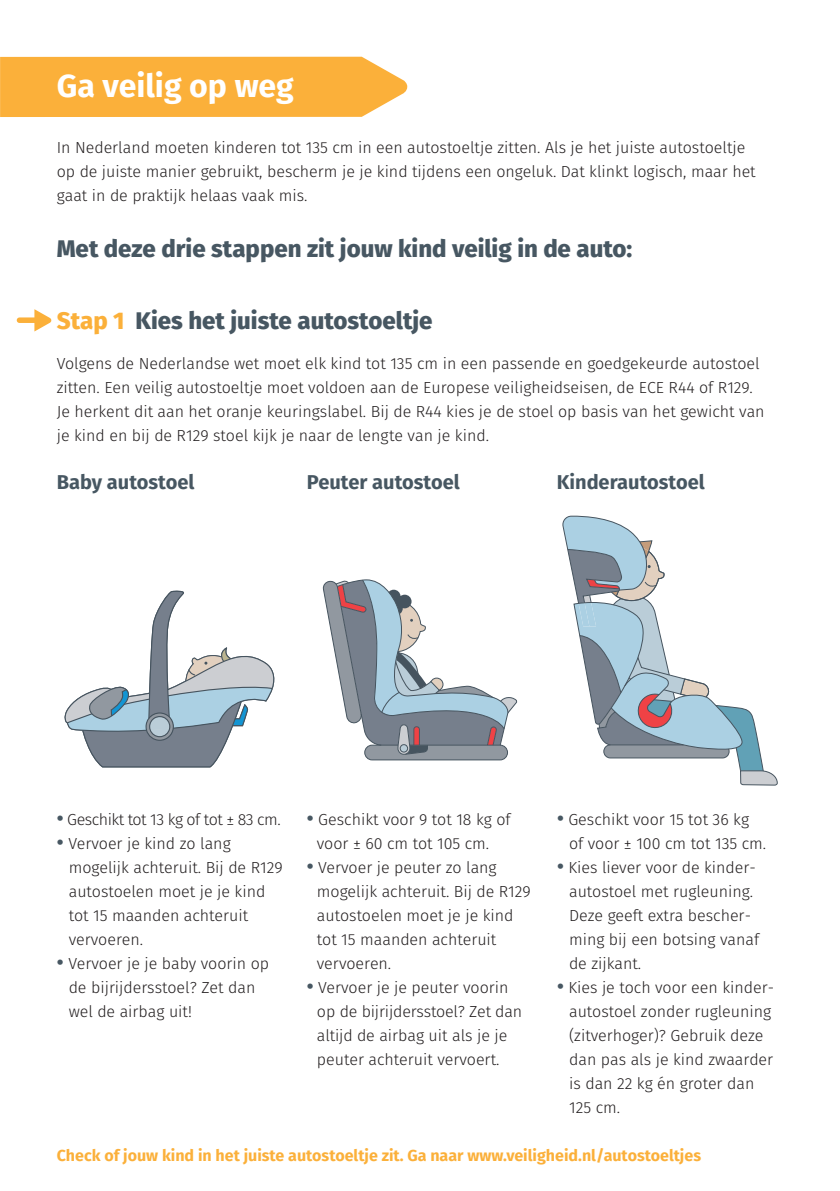
<style>
.page{position:relative;width:840px;height:1191px;background:#fff}
.page>*{position:absolute;margin:0;border:0;box-sizing:border-box;transform-origin:0 0}
.t1{font:700 32px "Fira Sans";color:#fff}
.t2{font:800 24px "Fira Sans";color:#475762}
.t3{font:700 20px "Fira Sans";color:#475762}
.t4{font:300 16px/24px "Fira Sans";color:#231f20}
.t5{font:700 16px "Fira Sans";color:#fbb03a}
.t6{font:300 16px "Fira Sans";letter-spacing:-.03em;color:#231f20}
.s1{color:#fbb03a}
.s2{font-weight:600;font-size:20px;color:#475762}
</style>
<div class="page">
<div style="left:0;top:57px;width:407px;height:60px;background:#fbb03a"></div>
<svg style="left:17px;top:309px;width:34px;height:22px"></svg>
<svg style="left:64px;top:590px;width:211px;height:178px"></svg>
<svg style="left:322px;top:579px;width:196px;height:182px"></svg>
<svg style="left:562px;top:515px;width:215px;height:271px"></svg>
<h1 class="t1" style="left:57px;top:63px;width:238px">Ga veilig op weg</h1>
<p class="t4" style="left:57px;top:136px;width:700px">In Nederland moeten kinderen tot 135 cm in een autostoeltje zitten. Als je het juiste autostoeltje op de juiste manier gebruikt, bescherm je je kind tijdens een ongeluk. Dat klinkt logisch, maar het gaat in de praktijk helaas vaak mis.</p>
<h2 class="t2" style="left:57px;top:231px;width:576px">Met deze drie stappen zit jouw kind veilig in de auto:</h2>
<h2 class="t2" style="left:57px;top:303px;width:377px"><span class="s1">Stap 1</span> Kies het juiste autostoeltje</h2>
<p class="t4" style="left:57px;top:352px;width:709px">Volgens de Nederlandse wet moet elk kind tot 135 cm in een passende en goedgekeurde autostoel zitten. Een veilig autostoeltje moet voldoen aan de Europese veiligheidseisen, de ECE R44 of R129.<br>Je herkent dit aan het oranje keuringslabel. Bij de R44 kies je de stoel op basis van het gewicht van je kind en bij de R129 stoel kijk je naar de lengte van je kind.</p>
<p class="t3" style="left:57px;top:468px;width:139px">Baby autostoel</p>
<p class="t3" style="left:306px;top:468px;width:154px">Peuter autostoel</p>
<p class="t3" style="left:556px;top:468px;width:149px">Kinderautostoel</p>
<p class="t6" style="left:57px;top:808px;width:225px"><span class="s2">•</span> Geschikt tot 13 kg of tot ± 83 cm.</p>
<p class="t4" style="left:69px;top:832px;width:215px;text-indent:-12px"><span class="s2">•</span> Vervoer je kind zo lang mogelijk achteruit. Bij de R129 autostoelen moet je je kind tot 15 maanden achteruit vervoeren.</p>
<p class="t4" style="left:69px;top:952px;width:202px;text-indent:-12px"><span class="s2">•</span> Vervoer je je baby voorin op de bijrijdersstoel? Zet dan wel de airbag uit!</p>
<p class="t4" style="left:317px;top:808px;width:195px;text-indent:-10px"><span class="s2">•</span> Geschikt voor 9 tot 18 kg of voor ± 60 cm tot 105 cm.</p>
<p class="t4" style="left:317px;top:856px;width:215px;text-indent:-10px"><span class="s2">•</span> Vervoer je peuter zo lang mogelijk achteruit. Bij de R129 autostoelen moet je je kind tot 15 maanden achteruit vervoeren.</p>
<p class="t4" style="left:317px;top:976px;width:207px;text-indent:-10px"><span class="s2">•</span> Vervoer je je peuter voorin op de bijrijdersstoel? Zet dan altijd de airbag uit als je je peuter achteruit vervoert.</p>
<p class="t4" style="left:568px;top:808px;width:198px;text-indent:-12px"><span class="s2">•</span> Geschikt voor 15 tot 36 kg of voor ± 100 cm tot 135 cm.</p>
<p class="t4" style="left:568px;top:856px;width:191px;text-indent:-12px"><span class="s2">•</span> Kies liever voor de kinder&shy;autostoel met rugleuning.<br>Deze geeft extra bescher&shy;ming bij een botsing vanaf de zijkant.</p>
<p class="t4" style="left:568px;top:976px;width:206px;text-indent:-12px"><span class="s2">•</span> Kies je toch voor een kinder&shy;autostoel zonder rugleuning (zitverhoger)? Gebruik deze dan pas als je kind zwaarder is dan 22 kg én groter dan<br>125 cm.</p>
<p class="t5" style="left:57px;top:1144px;width:645px">Check of jouw kind in het juiste autostoeltje zit. Ga naar www.veiligheid.nl/autostoeltjes</p>
</div>
